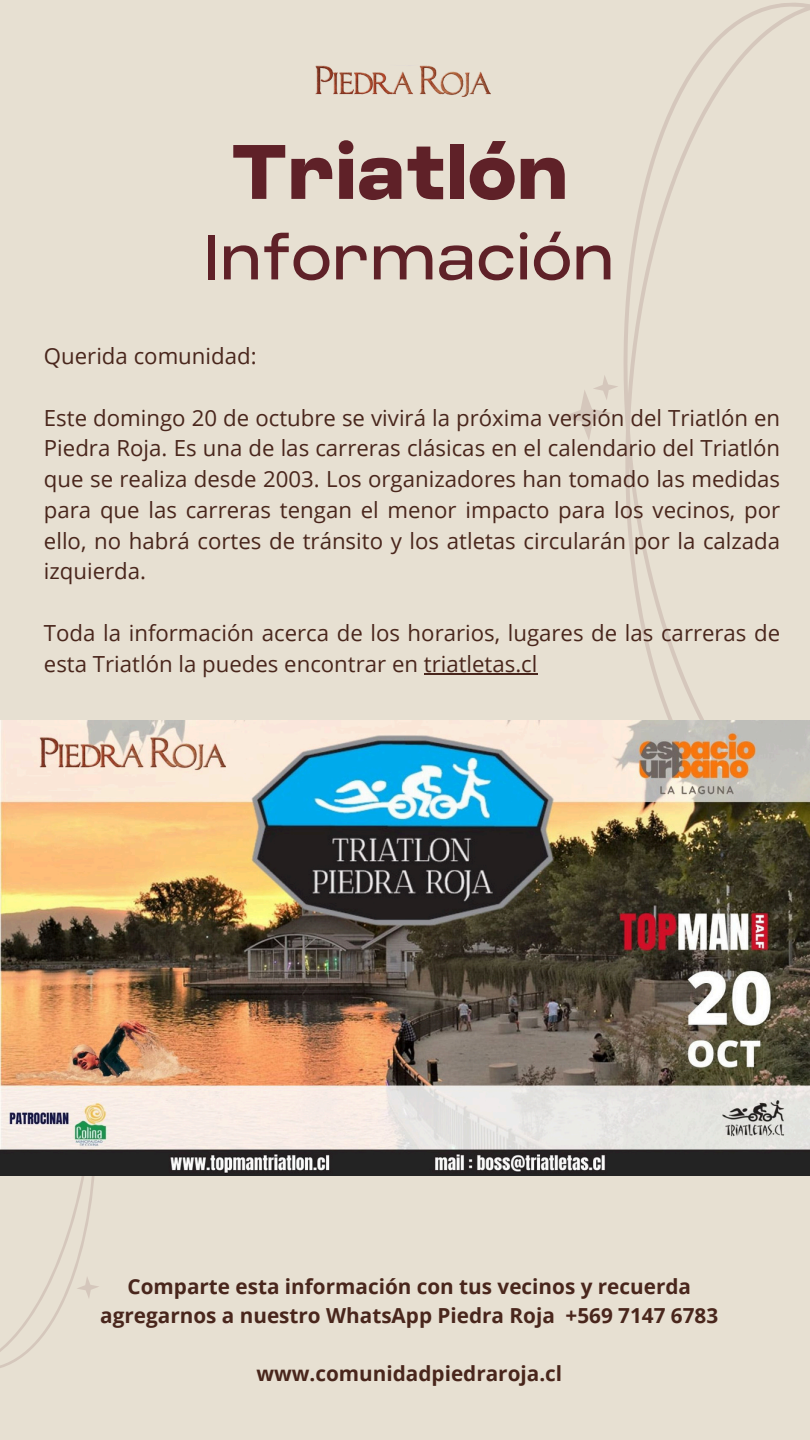
<style>
.page{position:relative;width:810px;height:1440px;background:#e7e0d2}
.page>*{position:absolute;margin:0;border:0;box-sizing:border-box;transform-origin:0 0}
.t1{font:800 77px "Criteria CF";color:#5f2128}
.t2{font:63.6px "Criteria CF";color:#5f2128}
.t3{font:22.2px/30.8px "Open Sans";color:#49261c;text-align:justify}
.t4{font:700 20.7px/28.9px "Open Sans";color:#49261c}
</style>
<div class="page">
<img style="left:315px;top:65px;width:176px;height:32px">
<svg style="left:0;top:1176px;width:99px;height:192px"></svg>
<svg style="left:537px;top:3px;width:273px;height:717px"></svg>
<img style="left:0;top:720px;width:810px;height:456px">
<hr style="left:424px;top:673px;width:113px;height:2px;background:#49261c">
<p class="t1" style="left:231px;top:125px;width:339px">Triatlón</p>
<h1 class="t2" style="left:204px;top:218px;width:412px">Información</h1>
<p class="t3" style="left:44px;top:340px;width:214px">Querida comunidad:</p>
<p class="t3" style="left:44px;top:402px;width:738px">Este domingo 20 de octubre se vivirá la próxima versión del Triatlón en Piedra Roja. Es una de las carreras clásicas en el calendario del Triatlón que se realiza desde 2003. Los organizadores han tomado las medidas para que las carreras tengan el menor impacto para los vecinos, por ello, no habrá cortes de tránsito y los atletas circularán por la calzada izquierda.</p>
<p class="t3" style="left:44px;top:617px;width:738px">Toda la información acerca de los horarios, lugares de las carreras de esta Triatlón la puedes encontrar en triatletas.cl</p>
<h2 class="t4" style="left:100px;top:1272px;width:592px;text-indent:27px">Comparte esta información con tus vecinos y recuerda agregarnos a nuestro WhatsApp Piedra Roja</h2>
<p class="t4" style="left:566px;top:1301px;width:154px">+569 7147 6783</p>
<p class="t4" style="left:256px;top:1359px;width:307px">www.comunidadpiedraroja.cl</p>
</div>
